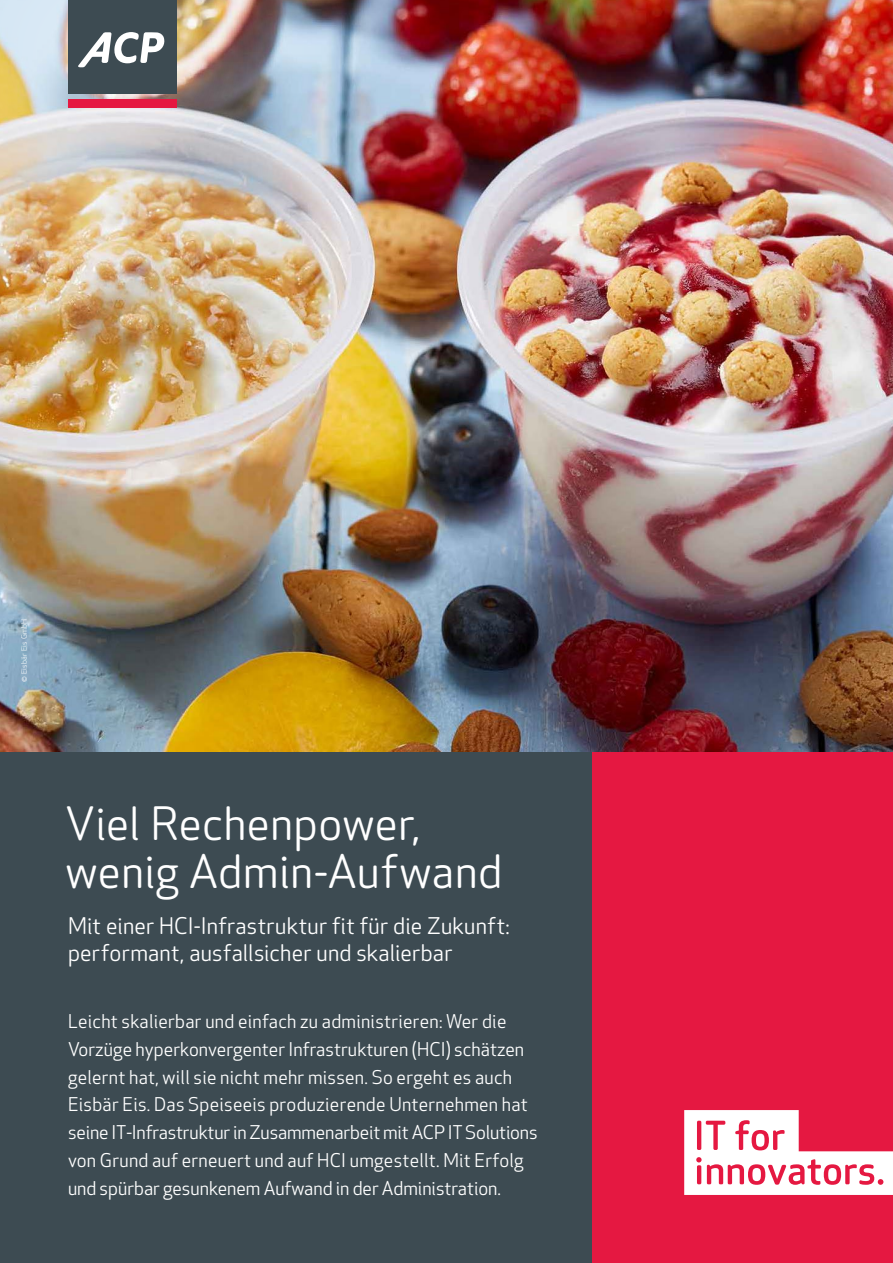
<style>
.page{position:relative;width:893px;height:1263px;background:#fff}
.page>*{position:absolute;margin:0;border:0;box-sizing:border-box;transform-origin:0 0}
.Copy_Large_White{font:45px/48px "Apex Rounded";letter-spacing:.015em;color:#fff}
.Copy_Large_White-2{font:22.5px/27px "Apex Rounded";letter-spacing:.01em;color:#fff}
.t1{font:18.6px/27.9px "Apex New";letter-spacing:.015em;color:#fff}
.t2{font:7.5px "Apex Rounded";letter-spacing:.03em;color:#fff}
</style>
<div class="page">
<img style="left:0;top:0;width:893px;height:752px">
<div style="left:0;top:752px;width:893px;height:511px;background:#e51841"></div>
<div style="left:0;top:752px;width:591px;height:511px;background:#3d4b52"></div>
<img style="left:0;top:0;width:386px;height:334px">
<svg style="left:684px;top:1110px;width:209px;height:85px"></svg>
<div style="left:68px;top:100px;width:109px;height:8px;background:#e51841"></div>
<div style="left:68px;top:0;width:109px;height:94px;background:#3d4b52"></div>
<svg style="left:78px;top:32px;width:87px;height:35px"></svg>
<p class="t2" style="left:20px;top:682px;width:65px;rotate:-90deg">© Eisbär Eis GmbH</p>
<p class="Copy_Large_White" style="left:66px;top:802px;width:438px">Viel Rechenpower, wenig Admin-Aufwand</p>
<p class="Copy_Large_White-2" style="left:68px;top:913px;width:443px">Mit einer HCI-Infrastruktur fit für die Zukunft: performant, ausfallsicher und skalierbar</p>
<p class="t1" style="left:68px;top:1007px;width:471px">Leicht skalierbar und einfach zu administrieren: Wer die Vorzüge hyperkonvergenter Infrastrukturen (HCI) schätzen gelernt hat, will sie nicht mehr missen. So ergeht es auch Eisbär Eis. Das Speiseeis produzierende Unternehmen hat seine IT-Infrastruktur in Zusammenarbeit mit ACP IT Solutions von Grund auf erneuert und auf HCI umgestellt. Mit Erfolg und spürbar gesunkenem Aufwand in der Administration.</p>
</div>
